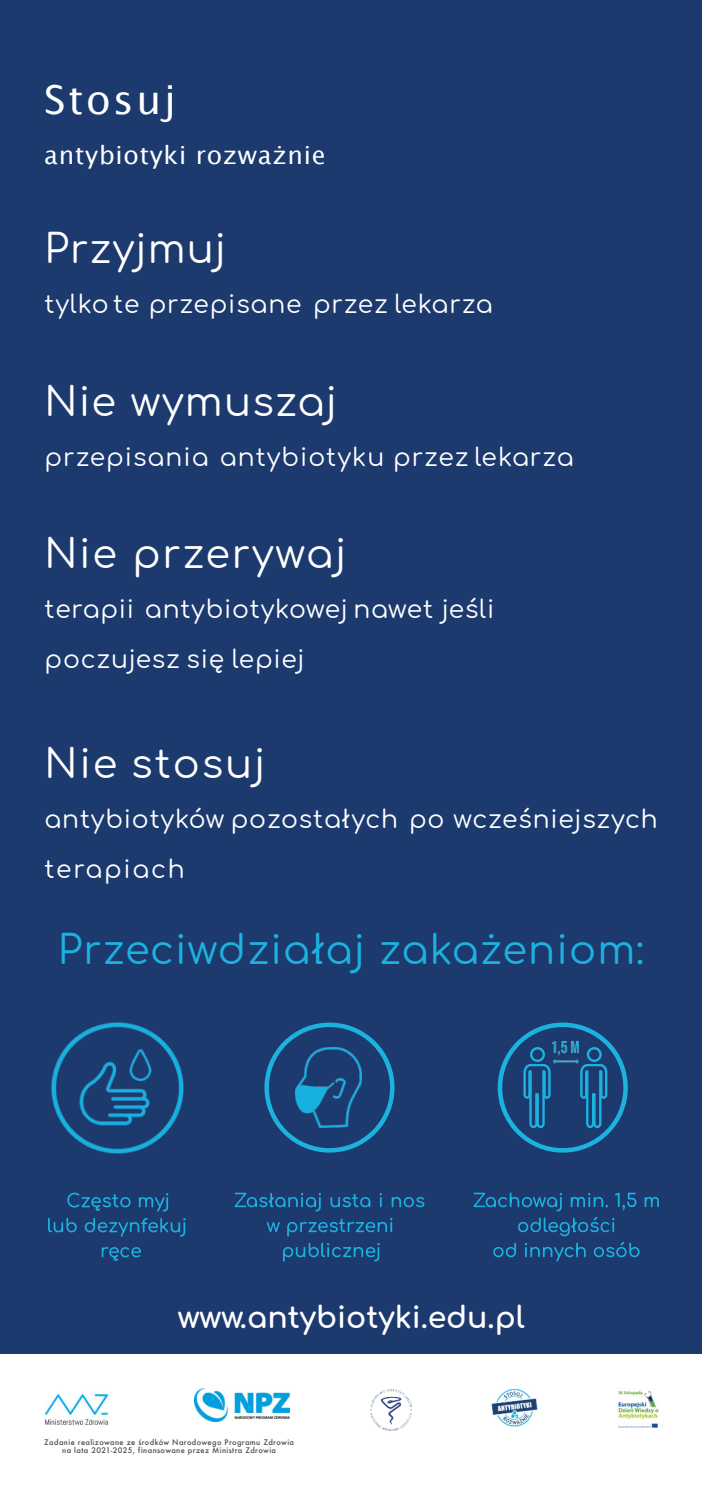
<style>
.page{position:relative;width:703px;height:1489px;background:#fff}
.page>*{position:absolute;margin:0;border:0;box-sizing:border-box;transform-origin:0 0}
.t1{font:40px "Comfortaa";letter-spacing:.03em;color:#fff}
.t2{font:40px "Comfortaa";letter-spacing:.03em;color:#1cb2e0}
.t3{font:40px "Comfortaa";letter-spacing:.05em;color:#fff}
.t4{font:40px "Lucida Grande";letter-spacing:.065em;color:#fff}
.t5{font:700 30px "Comfortaa";color:#fff}
.t6{font:25px/50px "Comfortaa";letter-spacing:.035em;color:#fff}
.t7{font:25px "Lucida Grande";letter-spacing:.03em;color:#fff}
.t8{font:500 7.5px/7.8px "Futura";letter-spacing:.05em;color:#4d4c4b;text-align:center}
</style>
<div class="page">
<div style="left:0;top:0;width:702px;height:1488px;background:#1d3a6f"></div>
<svg style="left:67px;top:1192px;width:63px;height:19px"></svg>
<svg style="left:139px;top:1193px;width:29px;height:18px"></svg>
<svg style="left:48px;top:1218px;width:29px;height:14px"></svg>
<svg style="left:85px;top:1218px;width:100px;height:18px"></svg>
<svg style="left:102px;top:1247px;width:39px;height:14px"></svg>
<div style="left:0;top:1354px;width:702px;height:135px;background:#fff"></div>
<img style="left:370px;top:1389px;width:41px;height:41px">
<img style="left:194px;top:1388px;width:96px;height:33px">
<img style="left:45px;top:1393px;width:64px;height:32px">
<img style="left:618px;top:1391px;width:41px;height:36px">
<img style="left:491px;top:1388px;width:46px;height:38px">
<svg style="left:235px;top:1192px;width:86px;height:19px"></svg>
<svg style="left:330px;top:1194px;width:40px;height:13px"></svg>
<svg style="left:379px;top:1193px;width:3px;height:14px"></svg>
<svg style="left:391px;top:1197px;width:33px;height:10px"></svg>
<svg style="left:267px;top:1222px;width:13px;height:10px"></svg>
<svg style="left:287px;top:1218px;width:105px;height:18px"></svg>
<svg style="left:283px;top:1242px;width:96px;height:19px"></svg>
<svg style="left:264px;top:1022px;width:131px;height:131px"></svg>
<img style="left:296px;top:1047px;width:66px;height:81px">
<img style="left:52px;top:1022px;width:131px;height:131px">
<svg style="left:473px;top:1192px;width:89px;height:19px"></svg>
<svg style="left:570px;top:1193px;width:38px;height:14px"></svg>
<svg style="left:615px;top:1192px;width:21px;height:18px"></svg>
<svg style="left:644px;top:1197px;width:15px;height:10px"></svg>
<svg style="left:518px;top:1217px;width:96px;height:19px"></svg>
<svg style="left:493px;top:1242px;width:23px;height:15px"></svg>
<svg style="left:524px;top:1242px;width:61px;height:19px"></svg>
<svg style="left:593px;top:1242px;width:46px;height:15px"></svg>
<svg style="left:497px;top:1022px;width:131px;height:131px"></svg>
<h1 class="t4" style="left:44px;top:83px;width:133px">Stosuj</h1>
<p class="t7" style="left:44px;top:145px;width:283px">antybiotyki rozważnie</p>
<h1 class="t1" style="left:45px;top:228px;width:183px">Przyjmuj</h1>
<p class="t6" style="left:45px;top:280px;width:449px">tylko te przepisane przez lekarza</p>
<h1 class="t1" style="left:45px;top:381px;width:294px">Nie wymuszaj</h1>
<p class="t6" style="left:45px;top:433px;width:530px">przepisania antybiotyku przez lekarza</p>
<h1 class="t1" style="left:45px;top:533px;width:303px">Nie przerywaj</h1>
<p class="t6" style="left:45px;top:585px;width:451px">terapii antybiotykowej nawet jeśli poczujesz się lepiej</p>
<h1 class="t3" style="left:45px;top:742px;width:222px">Nie stosuj</h1>
<p class="t6" style="left:45px;top:794px;width:614px">antybiotyków pozostałych po wcześniejszych terapiach</p>
<h1 class="t2" style="left:58px;top:928px;width:588px">Przeciwdziałaj zakażeniom:</h1>
<p class="t5" style="left:178px;top:1302px;width:348px">www.antybiotyki.edu.pl</p>
<p class="t8" style="left:44px;top:1439px;width:251px">Zadanie realizowane ze środków Narodowego Programu Zdrowia na lata 2021-2025, finansowane przez Ministra Zdrowia</p>
</div>
